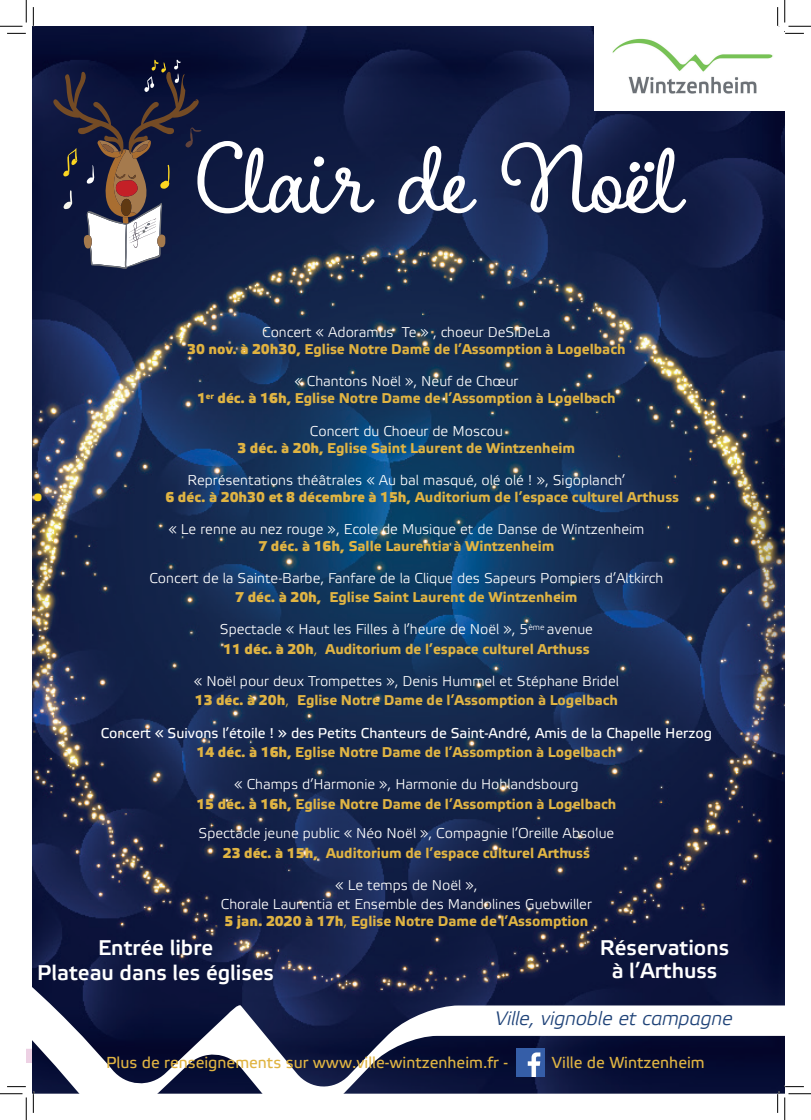
<style>
.page{position:relative;width:811px;height:1120px;background:#fff}
.page>*{position:absolute;margin:0;border:0;box-sizing:border-box;transform-origin:0 0}
.t1{font:106.25px "Boucherie Cursive";letter-spacing:-.005em;color:#fff}
.t2{font:21.25px/25.5px "Etelka Medium Pro";color:#fff;text-align:center}
.t3{font:italic 19.5px "Etelka Light Pro";letter-spacing:-.01em;color:#1d4177}
.t4{font:15.88px "Etelka Text Pro";color:#e0b443}
.t5{font:14.12px/19.5px "Etelka Light Pro";color:#fff;text-align:center}
.t6{font:700 14.12px "Etelka Text Pro";color:#e0b443}
.t7{font:14.12px/19.5px "Etelka Text Pro";color:#fff;text-align:center}
.t8{font:700 14.12px "Etelka Text Pro";color:#e0b240}
.t9{font:700 14.12px "Etelka Medium Pro";color:#fcd622}
.s1{font-family:"Etelka Medium Pro"}
.s2{font-family:"Etelka Light Pro";font-weight:400}
.s3{font-family:"Etelka Medium Pro";font-weight:700;color:#e0b443}
.s4{font-weight:700;color:#e0b443}
</style>
<div class="page">
<img style="left:32px;top:26px;width:753px;height:843px">
<svg style="left:53px;top:60px;width:149px;height:209px;background:#3b3a4e"></svg>
<svg style="left:32px;top:869px;width:753px;height:224px;background:#303758"></svg>
<div style="left:594px;top:26px;width:191px;height:85px;background:#fff"></div>
<img style="left:612px;top:38px;width:161px;height:56px">
<img style="left:516px;top:1048px;width:28px;height:27px">
<svg style="left:0;top:0;width:35px;height:34px"></svg>
<svg style="left:0;top:1085px;width:35px;height:34px"></svg>
<svg style="left:777px;top:0;width:34px;height:34px"></svg>
<svg style="left:777px;top:1085px;width:34px;height:34px"></svg>
<h1 class="t1" style="left:197px;top:113px;width:487px">Clair de Noël</h1>
<p class="t5" style="left:262px;top:323px;width:290px">Concert « Adoramus Te » , choeur DeSiDeLa</p>
<p class="t8" style="left:187px;top:341px;width:440px"><span class="s1">30 nov. à 20h30,</span> Eglise Notre Dame de l’Assomption à Logelbach</p>
<p class="t5" style="left:294px;top:372px;width:225px">« Chantons Noël », Neuf de Chœur</p>
<p class="t6" style="left:197px;top:390px;width:420px"><span class="s1">1</span><sup>er</sup> <span class="s1">déc. à 16h,</span> Eglise Notre Dame de l’Assomption à Logelbach</p>
<p class="t5" style="left:310px;top:421px;width:194px">Concert du Choeur de Moscou</p>
<p class="t6" style="left:237px;top:439px;width:339px"><span class="s1">3 déc. à 20h,</span> Eglise Saint Laurent de Wintzenheim</p>
<p class="t5" style="left:187px;top:471px;width:439px">Représentations théâtrales « Au bal masqué, olé olé ! », Sigoplanch’</p>
<p class="t9" style="left:34px;top:488px;width:10px">•</p>
<p class="t6" style="left:166px;top:489px;width:515px"><span class="s1">6 déc. à 20h30 et 8 décembre à 15h,</span> Auditorium de l’espace culturel Arthuss</p>
<p class="t5" style="left:168px;top:520px;width:477px">« Le renne au nez rouge », Ecole de Musique et de Danse de Wintzenheim</p>
<p class="t6" style="left:258px;top:538px;width:297px"><span class="s1">7 déc. à 16h,</span> Salle Laurentia à Wintzenheim</p>
<p class="t5" style="left:149px;top:569px;width:515px">Concert de la Sainte-Barbe, Fanfare de la Clique des Sapeurs Pompiers d’Altkirch</p>
<p class="t6" style="left:235px;top:589px;width:344px"><span class="s1">7 déc. à 20h,</span> Eglise Saint Laurent de Wintzenheim</p>
<p class="t5" style="left:220px;top:620px;width:374px">Spectacle « Haut les Filles à l’heure de Noël », 5<sup>ème</sup> avenue</p>
<p class="t6" style="left:223px;top:641px;width:368px"><span class="s1">11 déc. à 20h</span><span class="s2">,</span> Auditorium de l’espace culturel Arthuss</p>
<p class="t5" style="left:194px;top:672px;width:426px">« Noël pour deux Trompettes », Denis Hummel et Stéphane Bridel</p>
<p class="t6" style="left:195px;top:692px;width:425px"><span class="s1">13 déc. à 20h</span><span class="s2">,</span> Eglise Notre Dame de l’Assomption à Logelbach</p>
<p class="t7" style="left:101px;top:723px;width:613px">Concert « Suivons l’étoile ! » des Petits Chanteurs de Saint-André, Amis de la Chapelle Herzog<br><span class="s3">14 déc. à 16h,</span> <span class="s4">Eglise Notre Dame de l’Assomption à Logelbach</span></p>
<p class="t5" style="left:234px;top:775px;width:346px">« Champs d’Harmonie », Harmonie du Hohlandsbourg</p>
<p class="t6" style="left:196px;top:795px;width:421px"><span class="s1">15 déc. à 16h,</span> Eglise Notre Dame de l’Assomption à Logelbach</p>
<p class="t5" style="left:198px;top:824px;width:417px">Spectacle jeune public « Néo Noël », Compagnie l’Oreille Absolue</p>
<p class="t6" style="left:223px;top:844px;width:369px"><span class="s1">23 déc. à 15h,</span> Auditorium de l’espace culturel Arthuss</p>
<p class="t5" style="left:221px;top:875px;width:372px">« Le temps de Noël »,<br>Chorale Laurentia et Ensemble des Mandolines Guebwiller</p>
<p class="t6" style="left:224px;top:913px;width:365px"><span class="s1">5 jan. 2020 à 17h</span><span class="s2">,</span> Eglise Notre Dame de l’Assomption</p>
<h2 class="t2" style="left:37px;top:935px;width:238px">Entrée libre<br>Plateau dans les églises</h2>
<h2 class="t2" style="left:600px;top:936px;width:131px;line-height:23px">Réservations à l’Arthuss</h2>
<h3 class="t3" style="left:495px;top:1007px;width:239px">Ville, vignoble et campagne</h3>
<p class="t4" style="left:106px;top:1053px;width:403px">Plus de renseignements sur www.ville-wintzenheim.fr -</p>
<p class="t4" style="left:552px;top:1053px;width:154px">Ville de Wintzenheim</p>
</div>
